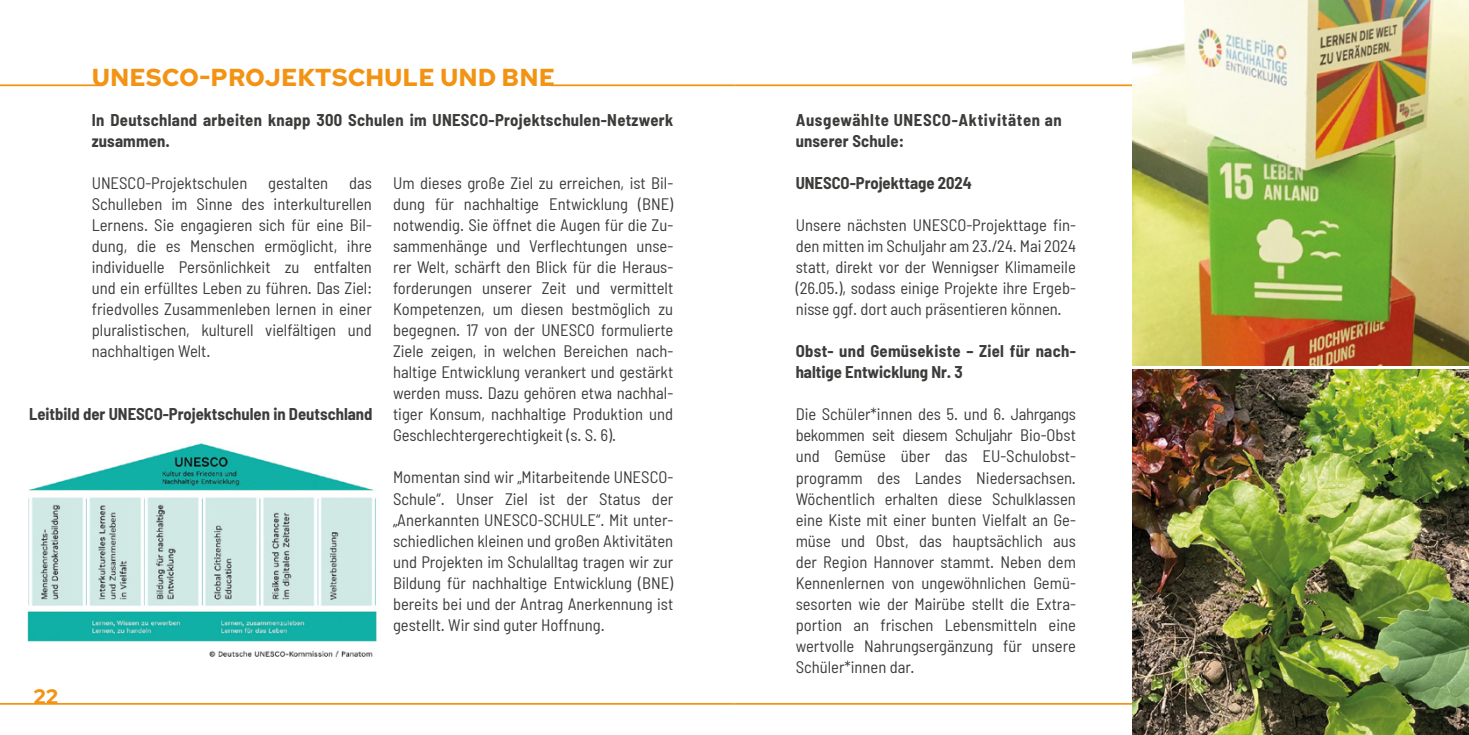
<style>
.page{position:relative;width:1469px;height:735px;background:#fff}
.page>*{position:absolute;margin:0;border:0;box-sizing:border-box;transform-origin:0 0}
.t1{font:700 24.5px "Red Hat Text";color:#f39313}
.t2{font:700 21px "Red Hat Text";color:#f39313}
.t3{font:semi-condensed 16.62px/21px "Barlow";color:#3c3c3b;text-align:justify}
.t4{font:700 semi-condensed 16.62px/21px "Barlow";letter-spacing:.015em;color:#3c3c3b}
.t5{font:700 semi-condensed 16.62px/21px "Barlow";letter-spacing:.035em;color:#3c3c3b}
</style>
<div class="page">
<hr style="left:734px;top:702px;width:734px;height:2px;background:#f39313">
<hr style="left:0;top:702px;width:734px;height:2px;background:#f39313">
<hr style="left:551px;top:84px;width:183px;height:2px;background:#f39313">
<hr style="left:0;top:84px;width:99px;height:2px;background:#f39313">
<img style="left:27px;top:443px;width:350px;height:199px">
<img style="left:209px;top:650px;width:164px;height:8px">
<hr style="left:734px;top:84px;width:734px;height:2px;background:#f39313">
<img style="left:1132px;top:370px;width:336px;height:364px">
<img style="left:1132px;top:0;width:336px;height:365px">
<h1 class="t1" style="left:92px;top:61px;width:465px">UNESCO-PROJEKTSCHULE UND BNE</h1>
<p class="t4" style="left:92px;top:109px;width:583px">In Deutschland arbeiten knapp 300 Schulen im UNESCO-Projektschulen-Netzwerk zusammen.</p>
<p class="t3" style="left:92px;top:172px;width:157px">UNESCO-Projektschulen</p>
<p class="t3" style="left:268px;top:172px;width:62px">gestalten</p>
<p class="t3" style="left:92px;top:172px;width:282px;text-indent:257px">das Schulleben im Sinne des interkulturellen Lernens. Sie engagieren sich für eine Bil&shy;dung, die es Menschen ermöglicht, ihre individuelle Persönlichkeit zu entfalten und ein erfülltes Leben zu führen. Das Ziel: friedvolles Zusammenleben lernen in einer pluralistischen, kulturell vielfältigen und nachhaltigen Welt.</p>
<p class="t3" style="left:393px;top:172px;width:282px">Um dieses große Ziel zu erreichen, ist Bil&shy;dung für nachhaltige Entwicklung (BNE) notwendig. Sie öffnet die Augen für die Zu&shy;sammenhänge und Verflechtungen unse&shy;rer Welt, schärft den Blick für die Heraus&shy;forderungen unserer Zeit und vermittelt Kompetenzen, um diesen bestmöglich zu begegnen. 17 von der UNESCO formulierte Ziele zeigen, in welchen Bereichen nach&shy;haltige Entwicklung verankert und gestärkt werden muss. Dazu gehören etwa nachhal&shy;tiger Konsum, nachhaltige Produktion und Geschlechtergerechtigkeit (s. S. 6).</p>
<p class="t3" style="left:393px;top:466px;width:282px">Momentan sind wir „Mitarbeitende UNESCO-Schule“. Unser Ziel ist der Status der „Anerkannten UNESCO-SCHULE“. Mit unter&shy;schiedlichen kleinen und großen Aktivitäten und Projekten im Schulalltag tragen wir zur Bildung für nachhaltige Entwicklung (BNE) bereits bei und der Antrag Anerkennung ist gestellt. Wir sind guter Hoffnung.</p>
<p class="t4" style="left:29px;top:403px;width:345px">Leitbild der UNESCO-Projektschulen in Deutschland</p>
<p class="t2" style="left:33px;top:682px;width:27px">22</p>
<p class="t5" style="left:795px;top:109px;width:268px">Ausgewählte UNESCO-Aktivitäten an unserer Schule:</p>
<p class="t4" style="left:795px;top:172px;width:178px">UNESCO-Projekttage 2024</p>
<p class="t3" style="left:795px;top:214px;width:282px">Unsere nächsten UNESCO-Projekttage fin&shy;den mitten im Schuljahr am 23./24. Mai 2024 statt, direkt vor der Wennigser Klimameile (26.05.), sodass einige Projekte ihre Ergeb&shy;nisse ggf. dort auch präsentieren können.</p>
<p class="t4" style="left:795px;top:340px;width:282px">Obst- und Gemüsekiste – Ziel für nach&shy;haltige Entwicklung Nr. 3</p>
<p class="t3" style="left:795px;top:403px;width:282px">Die Schüler*innen des 5. und 6. Jahrgangs bekommen seit diesem Schuljahr Bio-Obst und Gemüse über das EU-Schulobst&shy;programm des Landes Niedersachsen.<br>Wöchentlich erhalten diese Schulklassen eine Kiste mit einer bunten Vielfalt an Ge&shy;müse und Obst, das hauptsächlich aus der Region Hannover stammt. Neben dem Kennenlernen von ungewöhnlichen Gemü&shy;sesorten wie der Mairübe stellt die Extra&shy;portion an frischen Lebensmitteln eine wertvolle Nahrungsergänzung für unsere Schüler*innen dar.</p>
</div>
